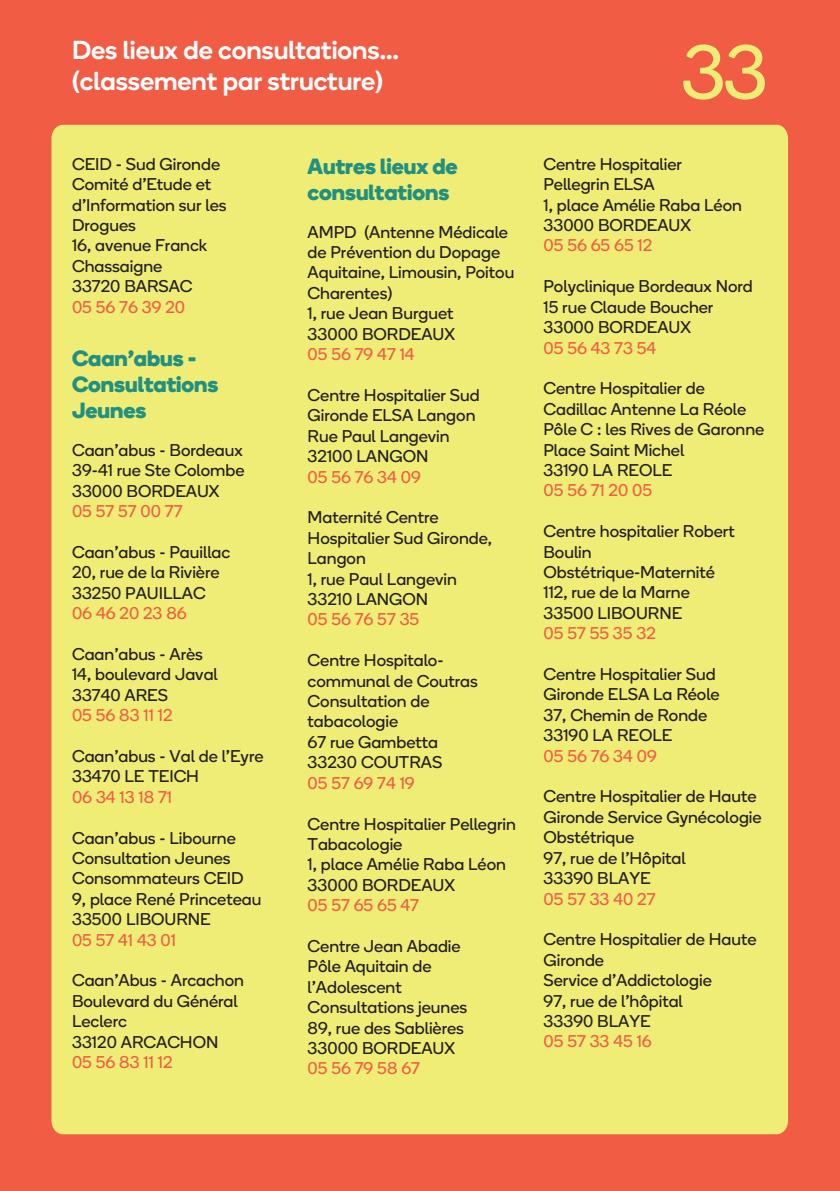
<style>
.page{position:relative;width:840px;height:1191px;background:#fff}
.page>*{position:absolute;margin:0;border:0;box-sizing:border-box;transform-origin:0 0}
.t1{font:76px "Boing";color:#efed75}
.t2{font:500 26px "Boing";color:#fff}
.Titre{font:700 22px/26.4px "Boing";color:#229081}
.t3{font:17px/20.4px "Boing";color:#231f20}
.Tel{font:17px "Boing";color:#f15c45}
</style>
<div class="page">
<div style="left:0;top:0;width:839px;height:1191px;background:#f15c45"></div>
<div style="left:51px;top:125px;width:736px;height:1009px;background:#efed75"></div>
<p class="t2" style="left:72px;top:32px;width:328px">Des lieux de consultations...</p>
<p class="t2" style="left:72px;top:63px;width:312px">(classement par structure)</p>
<p class="t3" style="left:72px;top:153px;width:149px">CEID - Sud Gironde</p>
<p class="t3" style="left:72px;top:174px;width:156px">Comité d’Etude et d’Information sur les</p>
<p class="t3" style="left:72px;top:214px;width:65px">Drogues</p>
<p class="t3" style="left:72px;top:235px;width:136px">16, avenue Franck<br>Chassaigne</p>
<p class="t3" style="left:72px;top:276px;width:122px">33720 BARSAC</p>
<p class="Tel" style="left:72px;top:296px;width:115px">05 56 76 39 20</p>
<p class="Titre" style="left:72px;top:344px;width:148px">Caan’abus -<br>Consultations<br>Jeunes</p>
<p class="t3" style="left:72px;top:439px;width:172px">Caan’abus - Bordeaux</p>
<p class="t3" style="left:72px;top:459px;width:174px">39-41 rue Ste Colombe<br>33000 BORDEAUX</p>
<p class="Tel" style="left:72px;top:500px;width:112px">05 57 57 00 77</p>
<p class="t3" style="left:72px;top:541px;width:160px">Caan’abus - Pauillac</p>
<p class="t3" style="left:72px;top:561px;width:149px">20, rue de la Rivière</p>
<p class="t3" style="left:72px;top:582px;width:135px">33250 PAUILLAC</p>
<p class="Tel" style="left:72px;top:602px;width:116px">06 46 20 23 86</p>
<p class="t3" style="left:72px;top:643px;width:132px">Caan’abus - Arès</p>
<p class="t3" style="left:72px;top:663px;width:147px">14, boulevard Javal</p>
<p class="t3" style="left:72px;top:684px;width:97px">33740 ARES</p>
<p class="Tel" style="left:72px;top:704px;width:102px">05 56 83 11 12</p>
<p class="t3" style="left:72px;top:745px;width:193px">Caan’abus - Val de l’Eyre<br>33470 LE TEICH</p>
<p class="Tel" style="left:72px;top:786px;width:101px">06 34 13 18 71</p>
<p class="t3" style="left:72px;top:827px;width:173px">Caan’abus - Libourne<br>Consultation Jeunes<br>Consommateurs CEID</p>
<p class="t3" style="left:72px;top:888px;width:191px">9, place René Princeteau<br>33500 LIBOURNE</p>
<p class="Tel" style="left:72px;top:928px;width:105px">05 57 41 43 01</p>
<p class="t3" style="left:72px;top:969px;width:173px">Caan’Abus - Arcachon<br>Boulevard du Général</p>
<p class="t3" style="left:72px;top:1010px;width:56px">Leclerc</p>
<p class="t3" style="left:72px;top:1031px;width:148px">33120 ARCACHON</p>
<p class="Tel" style="left:72px;top:1051px;width:102px">05 56 83 11 12</p>
<p class="Titre" style="left:307px;top:152px;width:151px">Autres lieux de consultations</p>
<p class="t3" style="left:307px;top:221px;width:208px">AMPD (Antenne Médicale de Prévention du Dopage<br>Aquitaine, Limousin, Poitou<br>Charentes)</p>
<p class="t3" style="left:307px;top:303px;width:147px">1, rue Jean Burguet</p>
<p class="t3" style="left:307px;top:323px;width:149px">33000 BORDEAUX</p>
<p class="Tel" style="left:307px;top:343px;width:108px">05 56 79 47 14</p>
<p class="t3" style="left:307px;top:384px;width:173px">Centre Hospitalier Sud<br>Gironde ELSA Langon</p>
<p class="t3" style="left:307px;top:425px;width:143px">Rue Paul Langevin</p>
<p class="t3" style="left:307px;top:445px;width:122px">32100 LANGON</p>
<p class="Tel" style="left:307px;top:466px;width:115px">05 56 76 34 09</p>
<p class="t3" style="left:307px;top:507px;width:132px">Maternité Centre</p>
<p class="t3" style="left:307px;top:527px;width:186px">Hospitalier Sud Gironde,<br>Langon</p>
<p class="t3" style="left:307px;top:568px;width:151px">1, rue Paul Langevin</p>
<p class="t3" style="left:307px;top:588px;width:122px">33210 LANGON</p>
<p class="Tel" style="left:307px;top:608px;width:113px">05 56 76 57 35</p>
<p class="t3" style="left:307px;top:649px;width:137px">Centre Hospitalo-</p>
<p class="t3" style="left:307px;top:670px;width:172px">communal de Coutras</p>
<p class="t3" style="left:307px;top:690px;width:123px">Consultation de</p>
<p class="t3" style="left:307px;top:711px;width:92px">tabacologie</p>
<p class="t3" style="left:307px;top:731px;width:132px">67 rue Gambetta</p>
<p class="t3" style="left:307px;top:751px;width:136px">33230 COUTRAS</p>
<p class="Tel" style="left:307px;top:772px;width:109px">05 57 69 74 19</p>
<p class="t3" style="left:307px;top:813px;width:210px">Centre Hospitalier Pellegrin</p>
<p class="t3" style="left:307px;top:833px;width:96px">Tabacologie</p>
<p class="t3" style="left:307px;top:853px;width:200px">1, place Amélie Raba Léon</p>
<p class="t3" style="left:307px;top:874px;width:149px">33000 BORDEAUX</p>
<p class="Tel" style="left:307px;top:894px;width:113px">05 57 65 65 47</p>
<p class="t3" style="left:307px;top:935px;width:154px">Centre Jean Abadie</p>
<p class="t3" style="left:307px;top:955px;width:125px">Pôle Aquitain de</p>
<p class="t3" style="left:307px;top:976px;width:96px">l’Adolescent</p>
<p class="t3" style="left:307px;top:996px;width:161px">Consultations jeunes</p>
<p class="t3" style="left:307px;top:1017px;width:158px">89, rue des Sablières</p>
<p class="t3" style="left:307px;top:1037px;width:149px">33000 BORDEAUX</p>
<p class="Tel" style="left:307px;top:1057px;width:114px">05 56 79 58 67</p>
<p class="t1" style="left:681px;top:23px;width:88px">33</p>
<p class="t3" style="left:543px;top:153px;width:140px">Centre Hospitalier</p>
<p class="t3" style="left:543px;top:174px;width:113px">Pellegrin ELSA</p>
<p class="t3" style="left:543px;top:194px;width:200px">1, place Amélie Raba Léon</p>
<p class="t3" style="left:543px;top:214px;width:149px">33000 BORDEAUX</p>
<p class="Tel" style="left:543px;top:235px;width:110px">05 56 65 65 12</p>
<p class="t3" style="left:543px;top:276px;width:211px">Polyclinique Bordeaux Nord</p>
<p class="t3" style="left:543px;top:296px;width:171px">15 rue Claude Boucher</p>
<p class="t3" style="left:543px;top:316px;width:149px">33000 BORDEAUX</p>
<p class="Tel" style="left:543px;top:337px;width:114px">05 56 43 73 54</p>
<p class="t3" style="left:543px;top:378px;width:204px">Centre Hospitalier de<br>Cadillac Antenne La Réole</p>
<p class="t3" style="left:543px;top:418px;width:222px">Pôle C : les Rives de Garonne</p>
<p class="t3" style="left:543px;top:439px;width:142px">Place Saint Michel</p>
<p class="t3" style="left:543px;top:459px;width:130px">33190 LA REOLE</p>
<p class="Tel" style="left:543px;top:479px;width:110px">05 56 71 20 05</p>
<p class="t3" style="left:543px;top:520px;width:192px">Centre hospitalier Robert<br>Boulin</p>
<p class="t3" style="left:543px;top:561px;width:173px">Obstétrique-Maternité</p>
<p class="t3" style="left:543px;top:582px;width:148px">112, rue de la Marne</p>
<p class="t3" style="left:543px;top:602px;width:140px">33500 LIBOURNE</p>
<p class="Tel" style="left:543px;top:622px;width:114px">05 57 55 35 32</p>
<p class="t3" style="left:543px;top:663px;width:178px">Centre Hospitalier Sud<br>Gironde ELSA La Réole</p>
<p class="t3" style="left:543px;top:704px;width:165px">37, Chemin de Ronde</p>
<p class="t3" style="left:543px;top:724px;width:130px">33190 LA REOLE</p>
<p class="Tel" style="left:543px;top:745px;width:115px">05 56 76 34 09</p>
<p class="t3" style="left:543px;top:786px;width:219px">Centre Hospitalier de Haute<br>Gironde Service Gynécologie<br>Obstétrique</p>
<p class="t3" style="left:543px;top:847px;width:144px">97, rue de l’Hôpital</p>
<p class="t3" style="left:543px;top:867px;width:108px">33390 BLAYE</p>
<p class="Tel" style="left:543px;top:887px;width:113px">05 57 33 40 27</p>
<p class="t3" style="left:543px;top:928px;width:214px">Centre Hospitalier de Haute<br>Gironde</p>
<p class="t3" style="left:543px;top:969px;width:170px">Service d’Addictologie</p>
<p class="t3" style="left:543px;top:990px;width:141px">97, rue de l’hôpital</p>
<p class="t3" style="left:543px;top:1010px;width:108px">33390 BLAYE</p>
<p class="Tel" style="left:543px;top:1030px;width:110px">05 57 33 45 16</p>
</div>
